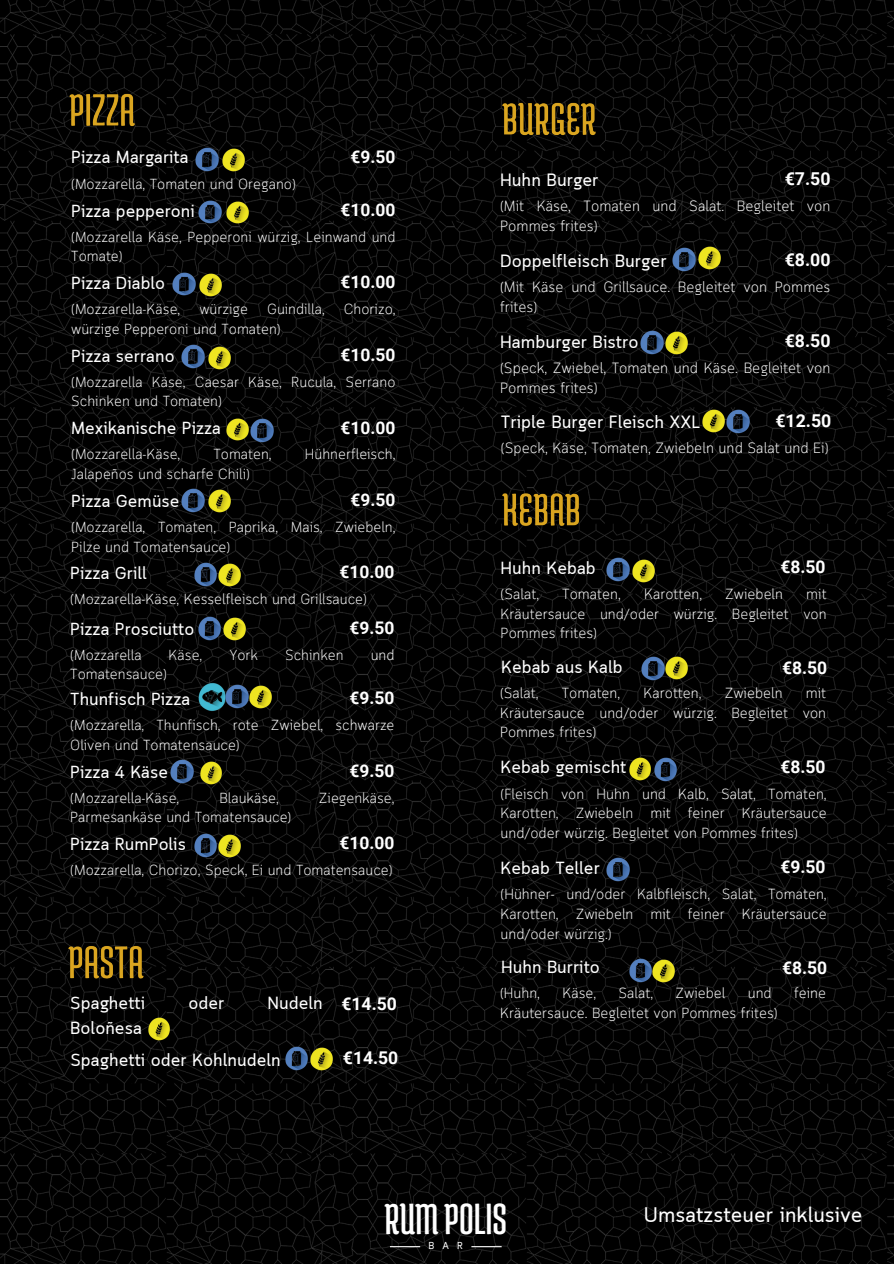
<style>
.page{position:relative;width:894px;height:1264px;background:#fff}
.page>*{position:absolute;margin:0;border:0;box-sizing:border-box;transform-origin:0 0}
.t1{font:46.5px "Medula One";color:#fff}
.t2{font:700 21px "Cloud Loop";color:#fff}
.t3{font:700 17.7px "Cloud Loop";color:#fff}
.t4{font:700 17.7px "Roboto";color:#fff}
.t5{font:700 17.55px "Cloud Loop";color:#fff}
.t6{font:700 17.55px "Roboto";color:#fff}
.t7{font:700 17.4px "Cloud Loop";color:#fff}
.t8{font:700 17.4px "Roboto";color:#fff}
.t9{font:14.7px/20px "Cloud Loop";color:#fff}
.t10{font:14.55px/19.6px "Cloud Loop";color:#fff;text-align:justify}
.t11{font:14.4px/19.5px "Cloud Loop";color:#fff}
.t12{font:700 10.05px "Cloud Loop";color:#fff}
</style>
<div class="page">
<img style="left:0;top:0;width:893px;height:1263px">
<hr style="left:390px;top:1246px;width:30px;height:1px;background:#fff">
<hr style="left:471px;top:1246px;width:30px;height:1px;background:#fff">
<img style="left:56px;top:81px;width:93px;height:60px">
<img style="left:55px;top:933px;width:102px;height:61px">
<img style="left:489px;top:90px;width:120px;height:60px">
<img style="left:489px;top:481px;width:103px;height:60px">
<img style="left:197px;top:681px;width:29px;height:31px">
<img style="left:195px;top:147px;width:24px;height:26px">
<img style="left:198px;top:199px;width:25px;height:26px">
<img style="left:171px;top:271px;width:25px;height:26px">
<img style="left:180px;top:343px;width:25px;height:26px">
<img style="left:225px;top:417px;width:49px;height:26px">
<img style="left:180px;top:487px;width:25px;height:26px">
<img style="left:193px;top:561px;width:48px;height:26px">
<img style="left:197px;top:615px;width:49px;height:26px">
<img style="left:224px;top:683px;width:25px;height:26px">
<img style="left:170px;top:759px;width:25px;height:25px">
<img style="left:193px;top:832px;width:48px;height:26px">
<img style="left:221px;top:148px;width:24px;height:24px">
<img style="left:225px;top:200px;width:24px;height:25px">
<img style="left:198px;top:273px;width:24px;height:24px">
<img style="left:207px;top:345px;width:24px;height:25px">
<img style="left:208px;top:488px;width:23px;height:25px">
<img style="left:248px;top:685px;width:24px;height:24px">
<img style="left:199px;top:760px;width:23px;height:25px">
<img style="left:284px;top:1045px;width:49px;height:26px">
<img style="left:147px;top:1016px;width:24px;height:25px">
<img style="left:671px;top:246px;width:25px;height:26px">
<img style="left:639px;top:330px;width:49px;height:25px">
<img style="left:701px;top:408px;width:48px;height:26px">
<img style="left:697px;top:246px;width:24px;height:24px">
<img style="left:605px;top:556px;width:25px;height:26px">
<img style="left:640px;top:655px;width:48px;height:26px">
<img style="left:628px;top:756px;width:49px;height:26px">
<img style="left:605px;top:856px;width:25px;height:26px">
<img style="left:628px;top:957px;width:47px;height:26px">
<img style="left:631px;top:558px;width:24px;height:25px">
<h4 class="t7" style="left:71px;top:147px;width:119px">Pizza Margarita</h4>
<h4 class="t8" style="left:350px;top:146px;width:46px">€9.50</h4>
<h5 class="t11" style="left:71px;top:175px;width:226px">(Mozzarella, Tomaten und Oregano)</h5>
<p class="t7" style="left:71px;top:200px;width:125px">Pizza pepperoni</p>
<p class="t8" style="left:340px;top:200px;width:56px">€10.00</p>
<h4 class="t11" style="left:71px;top:228px;width:326px">(Mozzarella Käse, Pepperoni würzig, Leinwand und<br>Tomate)</h4>
<h5 class="t7" style="left:71px;top:273px;width:95px">Pizza Diablo</h5>
<h4 class="t8" style="left:340px;top:272px;width:56px">€10.00</h4>
<p class="t11" style="left:71px;top:300px;width:110px">(Mozzarella-Käse,</p>
<p class="t11" style="left:199px;top:300px;width:50px">würzige</p>
<p class="t11" style="left:267px;top:300px;width:59px">Guindilla,</p>
<p class="t11" style="left:344px;top:300px;width:53px">Chorizo,</p>
<p class="t11" style="left:71px;top:320px;width:211px">würzige Pepperoni und Tomaten)</p>
<h4 class="t7" style="left:71px;top:346px;width:105px">Pizza serrano</h4>
<p class="t8" style="left:340px;top:345px;width:56px">€10.50</p>
<h4 class="t11" style="left:71px;top:373px;width:326px">(Mozzarella Käse, Caesar Käse, Rucula, Serrano<br>Schinken und Tomaten)</h4>
<p class="t7" style="left:71px;top:418px;width:151px">Mexikanische Pizza</p>
<h5 class="t8" style="left:340px;top:417px;width:56px">€10.00</h5>
<p class="t11" style="left:71px;top:446px;width:110px">(Mozzarella-Käse,</p>
<p class="t11" style="left:213px;top:446px;width:60px">Tomaten,</p>
<p class="t11" style="left:305px;top:446px;width:92px">Hühnerfleisch,</p>
<p class="t11" style="left:71px;top:465px;width:180px">Jalapeños und scharfe Chili)</p>
<h4 class="t7" style="left:71px;top:491px;width:110px">Pizza Gemüse</h4>
<p class="t8" style="left:350px;top:490px;width:46px">€9.50</p>
<h4 class="t11" style="left:71px;top:518px;width:326px">(Mozzarella, Tomaten, Paprika, Mais, Zwiebeln,<br>Pilze und Tomatensauce)</h4>
<p class="t7" style="left:70px;top:563px;width:78px">Pizza Grill</p>
<h5 class="t8" style="left:339px;top:562px;width:56px">€10.00</h5>
<p class="t11" style="left:70px;top:590px;width:298px">(Mozzarella-Käse, Kesselfleisch und Grillsauce)</p>
<h4 class="t7" style="left:70px;top:618px;width:126px">Pizza Prosciutto</h4>
<h4 class="t8" style="left:349px;top:617px;width:46px">€9.50</h4>
<h5 class="t11" style="left:70px;top:646px;width:73px">(Mozzarella</h5>
<h5 class="t11" style="left:169px;top:646px;width:35px">Käse,</h5>
<h5 class="t11" style="left:229px;top:646px;width:30px">York</h5>
<h5 class="t11" style="left:285px;top:646px;width:60px">Schinken</h5>
<h5 class="t11" style="left:370px;top:646px;width:25px">und</h5>
<h5 class="t11" style="left:70px;top:665px;width:98px">Tomatensauce)</h5>
<p class="t7" style="left:70px;top:689px;width:121px">Thunfisch Pizza</p>
<h5 class="t8" style="left:349px;top:688px;width:46px">€9.50</h5>
<p class="t11" style="left:70px;top:716px;width:326px">(Mozzarella, Thunfisch, rote Zwiebel, schwarze<br>Oliven und Tomatensauce)</p>
<p class="t7" style="left:70px;top:761px;width:99px">Pizza 4 Käse</p>
<p class="t8" style="left:349px;top:760px;width:46px">€9.50</p>
<h4 class="t11" style="left:70px;top:789px;width:110px">(Mozzarella-Käse,</h4>
<h4 class="t11" style="left:219px;top:789px;width:61px">Blaukäse,</h4>
<h4 class="t11" style="left:319px;top:789px;width:77px">Ziegenkäse,</h4>
<h4 class="t11" style="left:70px;top:808px;width:222px">Parmesankäse und Tomatensauce)</h4>
<h5 class="t7" style="left:70px;top:834px;width:117px">Pizza RumPolis</h5>
<h4 class="t8" style="left:339px;top:833px;width:56px">€10.00</h4>
<p class="t11" style="left:70px;top:861px;width:324px">(Mozzarella, Chorizo, Speck, Ei und Tomatensauce)</p>
<h5 class="t5" style="left:70px;top:992px;width:76px">Spaghetti</h5>
<h5 class="t5" style="left:188px;top:992px;width:37px">oder</h5>
<h5 class="t5" style="left:267px;top:992px;width:57px">Nudeln</h5>
<h4 class="t6" style="left:341px;top:993px;width:57px">€14.50</h4>
<h5 class="t5" style="left:70px;top:1017px;width:73px">Boloñesa</h5>
<h4 class="t5" style="left:70px;top:1049px;width:212px">Spaghetti oder Kohlnudeln</h4>
<p class="t6" style="left:343px;top:1047px;width:57px">€14.50</p>
<p class="t3" style="left:500px;top:169px;width:100px">Huhn Burger</p>
<p class="t4" style="left:784px;top:168px;width:47px">€7.50</p>
<p class="t9" style="left:500px;top:197px;width:332px">(Mit Käse, Tomaten und Salat. Begleitet von<br>Pommes frites)</p>
<h4 class="t3" style="left:500px;top:250px;width:168px">Doppelfleisch Burger</h4>
<h4 class="t4" style="left:784px;top:249px;width:47px">€8.00</h4>
<h5 class="t9" style="left:500px;top:278px;width:332px">(Mit Käse und Grillsauce. Begleitet von Pommes frites)</h5>
<p class="t3" style="left:500px;top:331px;width:140px">Hamburger Bistro</p>
<p class="t4" style="left:784px;top:331px;width:47px">€8.50</p>
<h4 class="t9" style="left:500px;top:359px;width:332px">(Speck, Zwiebel, Tomaten und Käse. Begleitet von<br>Pommes frites)</h4>
<h5 class="t3" style="left:500px;top:411px;width:201px">Triple Burger Fleisch XXL</h5>
<h4 class="t4" style="left:775px;top:410px;width:57px">€12.50</h4>
<p class="t9" style="left:500px;top:439px;width:329px">(Speck, Käse, Tomaten, Zwiebeln und Salat und Ei)</p>
<h4 class="t7" style="left:500px;top:558px;width:97px">Huhn Kebab</h4>
<p class="t8" style="left:780px;top:557px;width:47px">€8.50</p>
<h4 class="t10" style="left:500px;top:585px;width:40px">(Salat,</h4>
<h4 class="t10" style="left:562px;top:585px;width:60px">Tomaten,</h4>
<h4 class="t10" style="left:643px;top:585px;width:60px">Karotten,</h4>
<h4 class="t10" style="left:725px;top:585px;width:59px">Zwiebeln</h4>
<h4 class="t10" style="left:500px;top:585px;width:327px;text-indent:305px">mit Kräutersauce und/oder würzig. Begleitet von Pommes frites)</h4>
<h4 class="t7" style="left:501px;top:656px;width:123px">Kebab aus Kalb</h4>
<h5 class="t8" style="left:781px;top:657px;width:47px">€8.50</h5>
<h4 class="t10" style="left:500px;top:684px;width:40px">(Salat,</h4>
<h4 class="t10" style="left:561px;top:684px;width:60px">Tomaten,</h4>
<h4 class="t10" style="left:643px;top:684px;width:60px">Karotten,</h4>
<h4 class="t10" style="left:724px;top:684px;width:59px">Zwiebeln</h4>
<h4 class="t10" style="left:500px;top:684px;width:327px;text-indent:305px">mit Kräutersauce und/oder würzig. Begleitet von Pommes frites)</h4>
<p class="t7" style="left:500px;top:757px;width:127px">Kebab gemischt</p>
<p class="t8" style="left:780px;top:756px;width:47px">€8.50</p>
<p class="t10" style="left:500px;top:784px;width:327px">(Fleisch von Huhn und Kalb, Salat, Tomaten, Karotten, Zwiebeln mit feiner Kräutersauce und/oder würzig. Begleitet von Pommes frites)</p>
<h4 class="t7" style="left:500px;top:858px;width:101px">Kebab Teller</h4>
<h4 class="t8" style="left:780px;top:857px;width:47px">€9.50</h4>
<h4 class="t10" style="left:500px;top:885px;width:327px">(Hühner- und/oder Kalbfleisch, Salat, Tomaten, Karotten, Zwiebeln mit feiner Kräutersauce und/oder würzig.)</h4>
<h5 class="t7" style="left:501px;top:957px;width:100px">Huhn Burrito</h5>
<h4 class="t8" style="left:781px;top:958px;width:47px">€8.50</h4>
<p class="t10" style="left:500px;top:984px;width:41px">(Huhn,</p>
<p class="t10" style="left:562px;top:984px;width:35px">Käse,</p>
<p class="t10" style="left:618px;top:984px;width:36px">Salat,</p>
<p class="t10" style="left:675px;top:984px;width:51px">Zwiebel</p>
<p class="t10" style="left:747px;top:984px;width:25px">und</p>
<p class="t10" style="left:793px;top:984px;width:34px">feine</p>
<p class="t10" style="left:500px;top:1004px;width:279px">Kräutersauce. Begleitet von Pommes frites)</p>
<p class="t1" style="left:384px;top:1194px;width:124px">RUMPOLIS</p>
<h4 class="t12" style="left:428px;top:1239px;width:36px">BAR</h4>
<h4 class="t2" style="left:643px;top:1203px;width:220px">Umsatzsteuer inklusive</h4>
</div>
